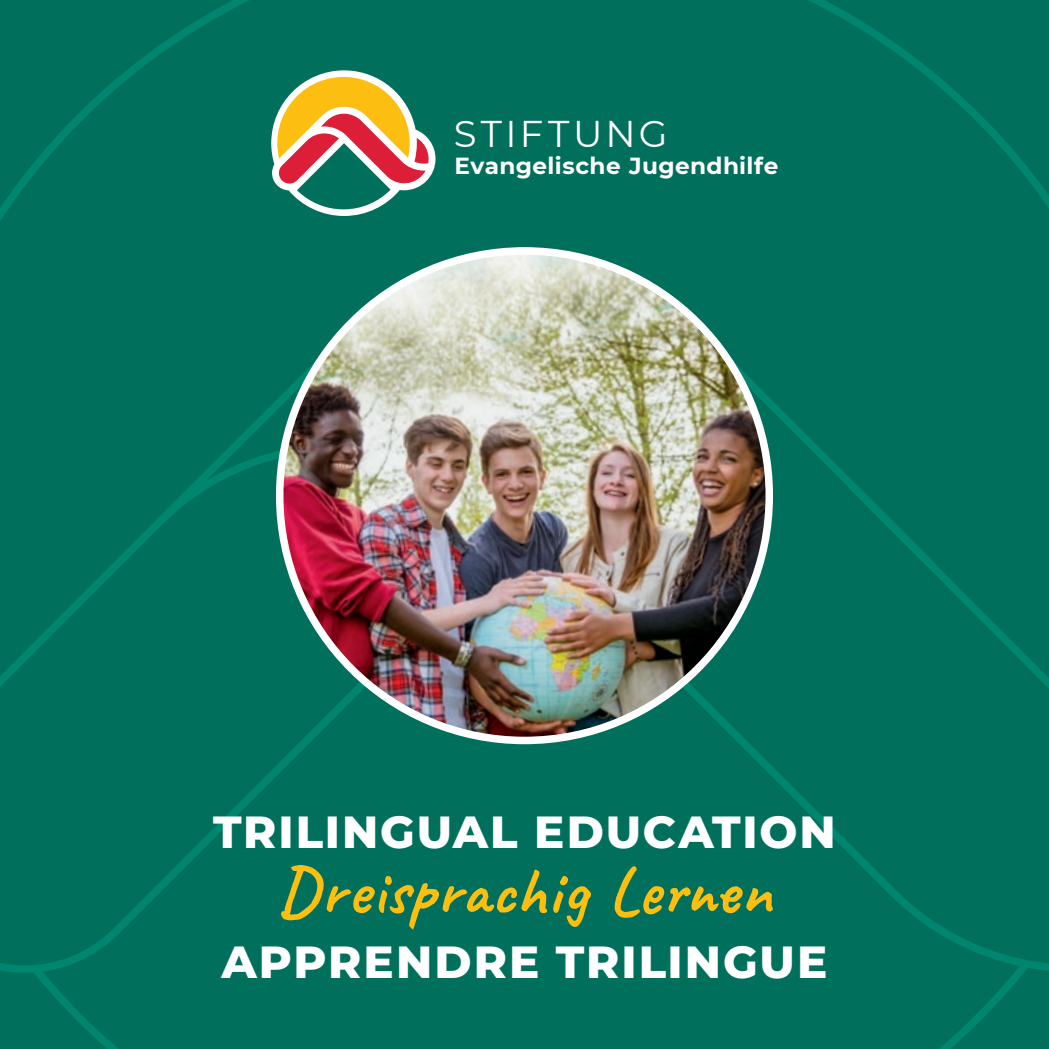
<style>
.page{position:relative;width:1049px;height:1049px;background:#00705d}
.page>*{position:absolute;margin:0;border:0;box-sizing:border-box;transform-origin:0 0}
.t1{font:700 67.5px "Caveat";letter-spacing:.015em;color:#fdbe12}
.t2{font:800 45px "Montserrat";letter-spacing:.045em;color:#fff}
.t3{font:37.25px "Montserrat";letter-spacing:.09em;color:#fff}
.t4{font:700 23.25px "Montserrat";letter-spacing:.02em;color:#fff}
</style>
<div class="page">
<svg style="left:271px;top:70px;width:164px;height:146px"></svg>
<img style="left:280px;top:251px;width:489px;height:489px;border-radius:245px">
<p class="t3" style="left:454px;top:108px;width:215px">STIFTUNG</p>
<p class="t4" style="left:454px;top:149px;width:325px">Evangelische Jugendhilfe</p>
<p class="t2" style="left:213px;top:799px;width:624px">TRILINGUAL EDUCATION</p>
<h1 class="t1" style="left:278px;top:847px;width:495px">Dreisprachig Lernen</h1>
<p class="t2" style="left:222px;top:929px;width:607px">APPRENDRE TRILINGUE</p>
</div>
